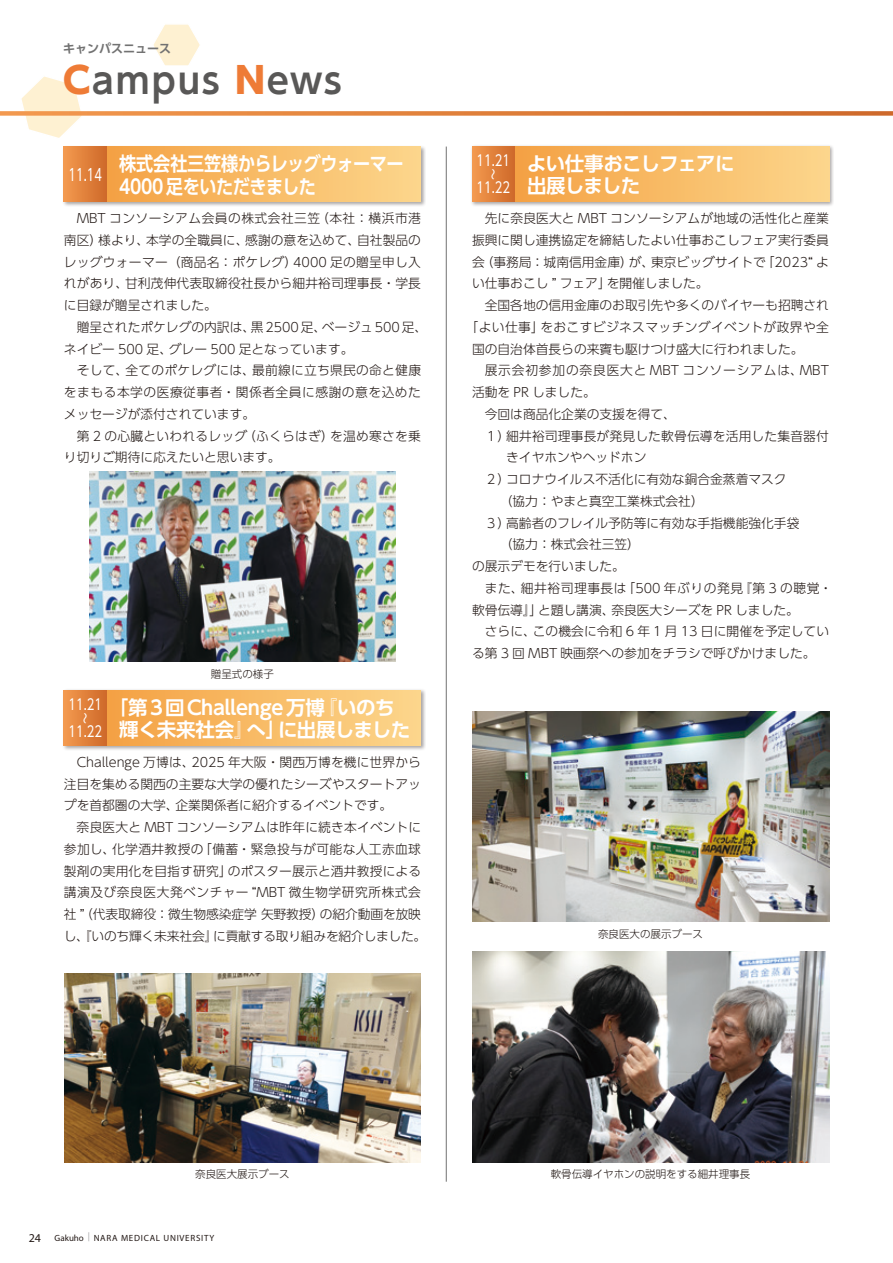
<style>
.page{position:relative;width:893px;height:1263px;background:#fff}
.page>*{position:absolute;margin:0;border:0;box-sizing:border-box;transform-origin:0 0}
.t1{font:700 36px "UD Shin Go Pr 6 De";letter-spacing:.05em;color:#595857}
.t2{font:700 19.5px/22.5px "UD Shin Go Pr 6 De";letter-spacing:-.025em;color:#fff}
.t3{font:700 19.5px/22.5px "UD Shin Go Pr 6 De";letter-spacing:-.025em;color:#fff;scale:.88 1}
.t4{font:16.5px "UD Shin Go Pr 6";color:#fff;scale:.7 1}
.t5{font:14.85px "UD Shin Go Pr 6";color:#fff;scale:.78 1}
.t6{font:300 12.75px/21.8px "UD Shin Go Pr 6";color:#231916;text-align:justify}
.t7{font:300 12.75px/21.8px "UD Shin Go Pr 6";letter-spacing:.02em;color:#231916}
.t8{font:300 12.75px "UD Shin Go Pr 6";letter-spacing:.03em;color:#231916}
.t9{font:300 12.75px "UD Shin Go Pr 6";letter-spacing:.04em;color:#231916}
.t10{font:300 12.75px "UD Shin Go Pr 6";letter-spacing:.065em;color:#231916}
.t11{font:700 12px "UD Shin Go Pr 6 De";color:#727272}
.t12{font:300 10.5px "UD Shin Go Pr 6";color:#231916}
.t13{font:9px "Myriad Pro";letter-spacing:.08em;color:#231916}
.s1{font-family:"UD Shin Go Pr 6";font-weight:800;color:#ee7b36}
.s2{font-size:12px}
</style>
<div class="page">
<div style="left:62px;top:145px;width:364px;height:62px;background:#231916;opacity:.4"></div>
<svg style="left:106px;top:147px;width:315px;height:55px;background:#f7bb67"></svg>
<div style="left:64px;top:147px;width:42px;height:55px;background:linear-gradient(to right,#f49a4e,#d06b2b)"></div>
<img style="left:89px;top:472px;width:306px;height:190px">
<div style="left:470px;top:145px;width:364px;height:62px;background:#231916;opacity:.4"></div>
<svg style="left:514px;top:147px;width:315px;height:55px;background:#f7bb67"></svg>
<div style="left:472px;top:147px;width:42px;height:55px;background:linear-gradient(to right,#f49a4f,#d06b2b)"></div>
<img style="left:472px;top:711px;width:357px;height:211px">
<img style="left:472px;top:951px;width:357px;height:211px">
<div style="left:62px;top:688px;width:364px;height:63px;background:#231916;opacity:.4"></div>
<svg style="left:106px;top:690px;width:315px;height:56px;background:#f7bb67"></svg>
<div style="left:64px;top:690px;width:42px;height:56px;background:linear-gradient(to right,#f49a4e,#d06b2b)"></div>
<img style="left:64px;top:973px;width:357px;height:189px">
<hr style="left:446px;top:147px;width:1px;height:1035px;background:#727272">
<svg style="left:153px;top:24px;width:47px;height:42px"></svg>
<svg style="left:21px;top:76px;width:60px;height:62px"></svg>
<svg style="left:0;top:111px;width:893px;height:5px;background:#e38d4e"></svg>
<p class="t11" style="left:63px;top:39px;width:109px">キャンパスニュース</p>
<h1 class="t1" style="left:63px;top:51px;width:280px"><span class="s1">C</span>ampus <span class="s1">N</span>ews</h1>
<h2 class="t3" style="left:119px;top:152px;width:325px">株式会社三笠様からレッグウォーマー<br>4000 足をいただきました</h2>
<p class="t6" style="left:64px;top:207px;width:359px;text-indent:13px">MBT コンソーシアム会員の株式会社三笠（本社：横浜市港南区）様より、本学の全職員に、感謝の意を込めて、自社製品のレッグウォーマー（商品名：ポケレグ）4000 足の贈呈申し入れがあり、甘利茂伸代表取締役社長から細井裕司理事長・学長に目録が贈呈されました。</p>
<p class="t6" style="left:64px;top:316px;width:365px;text-indent:13px">贈呈されたポケレグの内訳は、黒2500足、ベージュ500足、ネイビー 500 足、グレー 500 足となっています。</p>
<p class="t6" style="left:64px;top:359px;width:359px;text-indent:13px">そして、全てのポケレグには、最前線に立ち県民の命と健康をまもる本学の医療従事者・関係者全員に感謝の意を込めたメッセージが添付されています。</p>
<p class="t7" style="left:64px;top:425px;width:358px;text-indent:13px">第 2 の心臓といわれるレッグ（ふくらはぎ）を温め寒さを乗り切りご期待に応えたいと思います。</p>
<p class="t4" style="left:68px;top:161px;width:49px">11.14</p>
<p class="t12" style="left:211px;top:665px;width:64px">贈呈式の様子</p>
<h2 class="t2" style="left:119px;top:695px;width:293px;text-indent:-10px">「第３回Challenge 万博『いのち輝く未来社会』へ」に出展しました</h2>
<p class="t6" style="left:64px;top:751px;width:358px;text-indent:13px">Challenge 万博は、2025 年大阪・関西万博を機に世界から注目を集める関西の主要な大学の優れたシーズやスタートアップを首都圏の大学、企業関係者に紹介するイベントです。</p>
<p class="t6" style="left:64px;top:816px;width:364px;text-align:left;text-indent:13px">奈良医大と MBT コンソーシアムは昨年に続き本イベントに参加し、化学酒井教授の「備蓄・緊急投与が可能な人工赤血球製剤の実用化を目指す研究」のポスター展示と酒井教授による講演及び奈良医大発ベンチャー “MBT 微生物学研究所株式会社 ”（代表取締役：微生物感染症学矢野教授）の紹介動画を放映し、『いのち輝く未来社会』に貢献する取り組みを紹介しました。</p>
<p class="t5" style="left:68px;top:692px;width:45px">11.21</p>
<p class="t5" style="left:73px;top:724px;width:16px;rotate:-90deg">〜</p>
<p class="t5" style="left:68px;top:719px;width:45px">11.22</p>
<h2 class="t2" style="left:527px;top:152px;width:209px">よい仕事おこしフェアに出展しました</h2>
<p class="t6" style="left:472px;top:207px;width:359px;text-indent:13px">先に奈良医大と MBT コンソーシアムが地域の活性化と産業振興に関し連携協定を締結したよい仕事おこしフェア実行委員会（事務局：城南信用金庫）が、東京ビッグサイトで「2023“ よい仕事おこし ” フェア」を開催しました。</p>
<p class="t6" style="left:485px;top:294px;width:346px">全国各地の信用金庫のお取引先や多くのバイヤーも招聘され</p>
<p class="t8" style="left:466px;top:317px;width:365px">「よい仕事」をおこすビジネスマッチングイベントが政界や全</p>
<p class="t6" style="left:472px;top:337px;width:333px">国の自治体首長らの来賓も駆けつけ盛大に行われました。</p>
<p class="t10" style="left:485px;top:360px;width:346px">展示会初参加の奈良医大と MBT コンソーシアムは、MBT</p>
<p class="t6" style="left:472px;top:381px;width:125px">活動を PR しました。</p>
<p class="t6" style="left:485px;top:403px;width:193px">今回は商品化企業の支援を得て、</p>
<p class="t6" style="left:485px;top:424px;width:346px">１）細井裕司理事長が発見した軟骨伝導を活用した集音器付</p>
<p class="t6" style="left:506px;top:446px;width:142px">きイヤホンやヘッドホン</p>
<p class="t6" style="left:485px;top:468px;width:303px">２）コロナウイルス不活化に有効な銅合金蒸着マスク</p>
<p class="t6" style="left:500px;top:490px;width:205px">（協力：やまと真空工業株式会社）</p>
<p class="t6" style="left:485px;top:511px;width:316px">３）高齢者のフレイル予防等に有効な手指機能強化手袋</p>
<p class="t6" style="left:500px;top:533px;width:142px">（協力：株式会社三笠）</p>
<p class="t6" style="left:472px;top:555px;width:154px">の展示デモを行いました。</p>
<p class="t9" style="left:485px;top:578px;width:349px">また、細井裕司理事長は「500 年ぶりの発見『第 3 の聴覚・</p>
<p class="t6" style="left:472px;top:598px;width:328px">軟骨伝導』」と題し講演、奈良医大シーズを PR しました。</p>
<p class="t6" style="left:485px;top:620px;width:346px">さらに、この機会に令和 6 年 1 月 13 日に開催を予定してい</p>
<p class="t6" style="left:472px;top:642px;width:345px">る第 3 回 MBT 映画祭への参加をチラシで呼びかけました。</p>
<p class="t5" style="left:476px;top:149px;width:45px">11.21</p>
<p class="t5" style="left:481px;top:180px;width:16px;rotate:-90deg">〜</p>
<p class="t5" style="left:476px;top:176px;width:45px">11.22</p>
<p class="t12" style="left:598px;top:925px;width:106px">奈良医大の展示ブース</p>
<p class="t12" style="left:195px;top:1166px;width:96px">奈良医大展示ブース</p>
<p class="t13" style="left:29px;top:1232px;width:187px"><span class="s2">24</span> Gakuho <sup>|</sup> NARA MEDICAL UNIVERSITY</p>
<p class="t12" style="left:551px;top:1166px;width:201px">軟骨伝導イヤホンの説明をする細井理事長</p>
</div>
